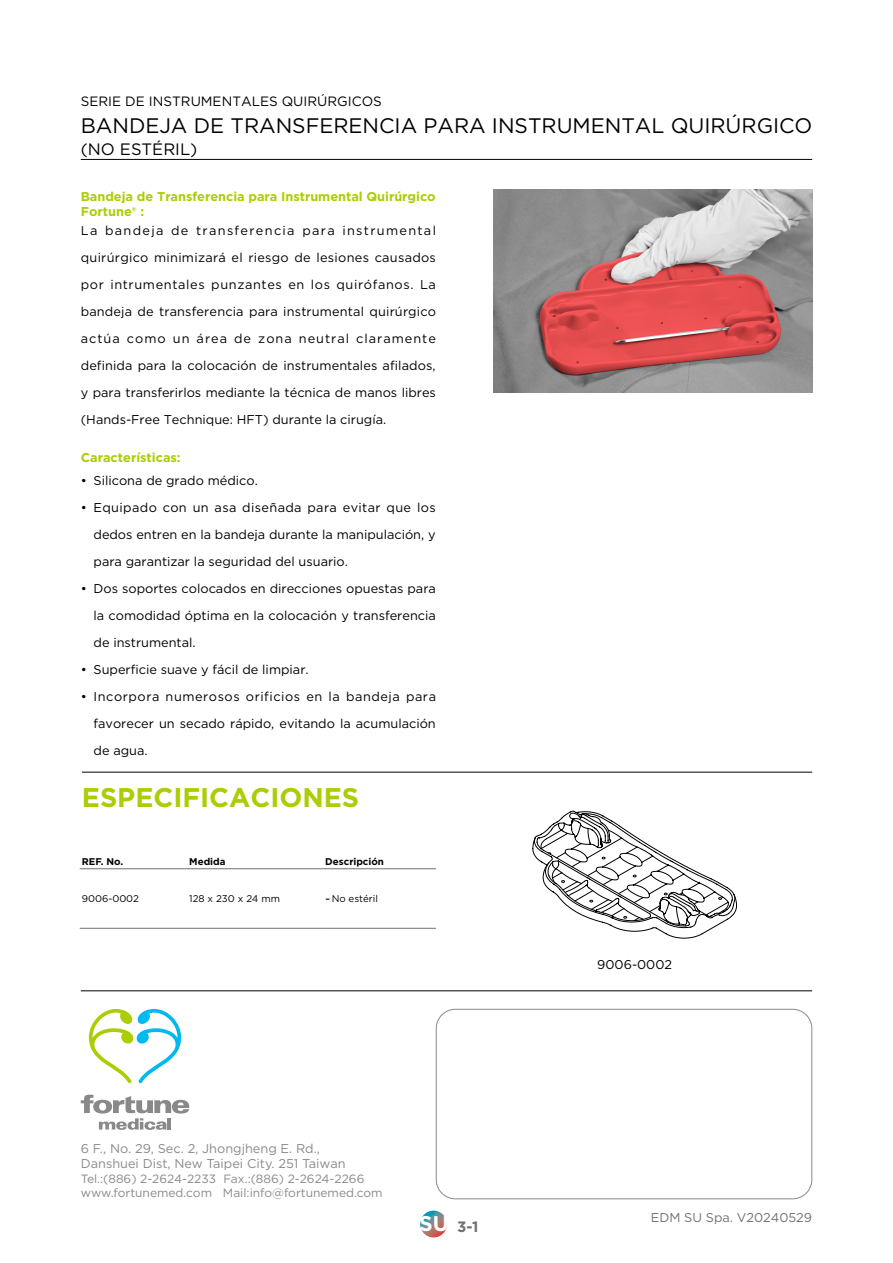
<style>
.page{position:relative;width:893px;height:1263px;background:#fff}
.page>*{position:absolute;margin:0;border:0;box-sizing:border-box;transform-origin:0 0}
.t1{font:700 27px "Gotham";color:#abcd03}
.t2{font:700 21.3px "Gotham";color:#fff}
.t3{font:21px "Gotham";color:#000}
.t4{font:16.5px "Gotham";color:#000}
.t5{font:700 15px "Gotham";color:#727171}
.t6{font:13.5px "Gotham";color:#000}
.t7{font:12.75px/27px "Gotham";color:#000;text-align:justify}
.t8{font:700 12.75px/15.3px "Gotham";color:#abcd03}
.t9{font:12.75px/15.3px "Gotham";color:#898989}
.t10{font:12.75px "Gotham";color:#727171}
.t11{font:12px/14.4px "Gotham";color:#898989}
.t12{font:9.75px "Gotham";color:#000}
.t13{font:700 9.75px "Gotham";color:#000}
.s1{font-size:12.75px}
</style>
<div class="page">
<hr style="left:81px;top:159px;width:731px;height:1px;background:#000">
<svg style="left:420px;top:1210px;width:27px;height:27px"></svg>
<hr style="left:82px;top:772px;width:730px;height:1px;background:#000">
<img style="left:493px;top:189px;width:319px;height:203px">
<hr style="left:80px;top:868px;width:107px;height:1px;background:#727171">
<hr style="left:187px;top:868px;width:136px;height:1px;background:#727171">
<hr style="left:323px;top:868px;width:113px;height:1px;background:#727171">
<hr style="left:80px;top:928px;width:107px;height:1px;background:#727171">
<hr style="left:187px;top:928px;width:136px;height:1px;background:#727171">
<hr style="left:323px;top:928px;width:113px;height:1px;background:#727171">
<svg style="left:532px;top:811px;width:205px;height:128px"></svg>
<svg style="left:81px;top:1094px;width:108px;height:36px"></svg>
<svg style="left:89px;top:1009px;width:92px;height:74px"></svg>
<div style="left:436px;top:1009px;width:376px;height:190px;border:1px solid #898989;border-radius:19px"></div>
<hr style="left:81px;top:990px;width:731px;height:1px;background:#000">
<p class="t6" style="left:81px;top:93px;width:303px">SERIE DE INSTRUMENTALES QUIRÚRGICOS</p>
<h3 class="t3" style="left:81px;top:112px;width:733px">BANDEJA DE TRANSFERENCIA PARA INSTRUMENTAL QUIRÚRGICO</h3>
<p class="t4" style="left:81px;top:139px;width:118px">(NO ESTÉRIL)</p>
<p class="t8" style="left:81px;top:188px;width:356px">Bandeja de Transferencia para Instrumental Quirúrgico<br>Fortune® :</p>
<p class="t7" style="left:81px;top:217px;width:357px">La bandeja de transferencia para instrumental quirúrgico minimizará el riesgo de lesiones causados por intrumentales punzantes en los quirófanos. La bandeja de transferencia para instrumental quirúrgico actúa como un área de zona neutral claramente definida para la colocación de instrumentales afilados, y para transferirlos mediante la técnica de manos libres (Hands-Free Technique: HFT) durante la cirugía.</p>
<p class="t8" style="left:81px;top:450px;width:101px">Características:</p>
<p class="t7" style="left:81px;top:467px;width:179px">• Silicona de grado médico.</p>
<p class="t7" style="left:94px;top:494px;width:344px;text-indent:-13px">• Equipado con un asa diseñada para evitar que los dedos entren en la bandeja durante la manipulación, y para garantizar la seguridad del usuario.</p>
<p class="t7" style="left:94px;top:575px;width:344px;text-indent:-13px">• Dos soportes colocados en direcciones opuestas para la comodidad óptima en la colocación y transferencia de instrumental.</p>
<p class="t7" style="left:81px;top:656px;width:229px">• Superficie suave y fácil de limpiar.</p>
<p class="t7" style="left:94px;top:683px;width:344px;text-indent:-13px">• Incorpora numerosos orificios en la bandeja para favorecer un secado rápido, evitando la acumulación de agua.</p>
<h1 class="t1" style="left:82px;top:779px;width:279px">ESPECIFICACIONES</h1>
<p class="t13" style="left:82px;top:855px;width:43px">REF. No.</p>
<p class="t13" style="left:189px;top:855px;width:38px">Medida</p>
<p class="t13" style="left:325px;top:855px;width:60px">Descripción</p>
<p class="t12" style="left:82px;top:892px;width:59px">9006-0002</p>
<p class="t12" style="left:189px;top:892px;width:92px">128 x 230 x 24 mm</p>
<p class="t12" style="left:325px;top:892px;width:54px"><span class="s1">-</span>No estéril</p>
<p class="t7" style="left:597px;top:951px;width:76px">9006-0002</p>
<p class="t9" style="left:81px;top:1140px;width:266px">6 F., No. 29, Sec. 2, Jhongjheng E. Rd.,<br>Danshuei Dist, New Taipei City. 251 Taiwan</p>
<p class="t11" style="left:81px;top:1171px;width:303px">Tel.:(886) 2-2624-2233 Fax.:(886) 2-2624-2266 www.fortunemed.com Mail:info@fortunemed.com</p>
<h2 class="t2" style="left:419px;top:1210px;width:31px">SU</h2>
<p class="t10" style="left:651px;top:1209px;width:163px">EDM SU Spa. V20240529</p>
<p class="t5" style="left:457px;top:1217px;width:23px">3-1</p>
</div>
